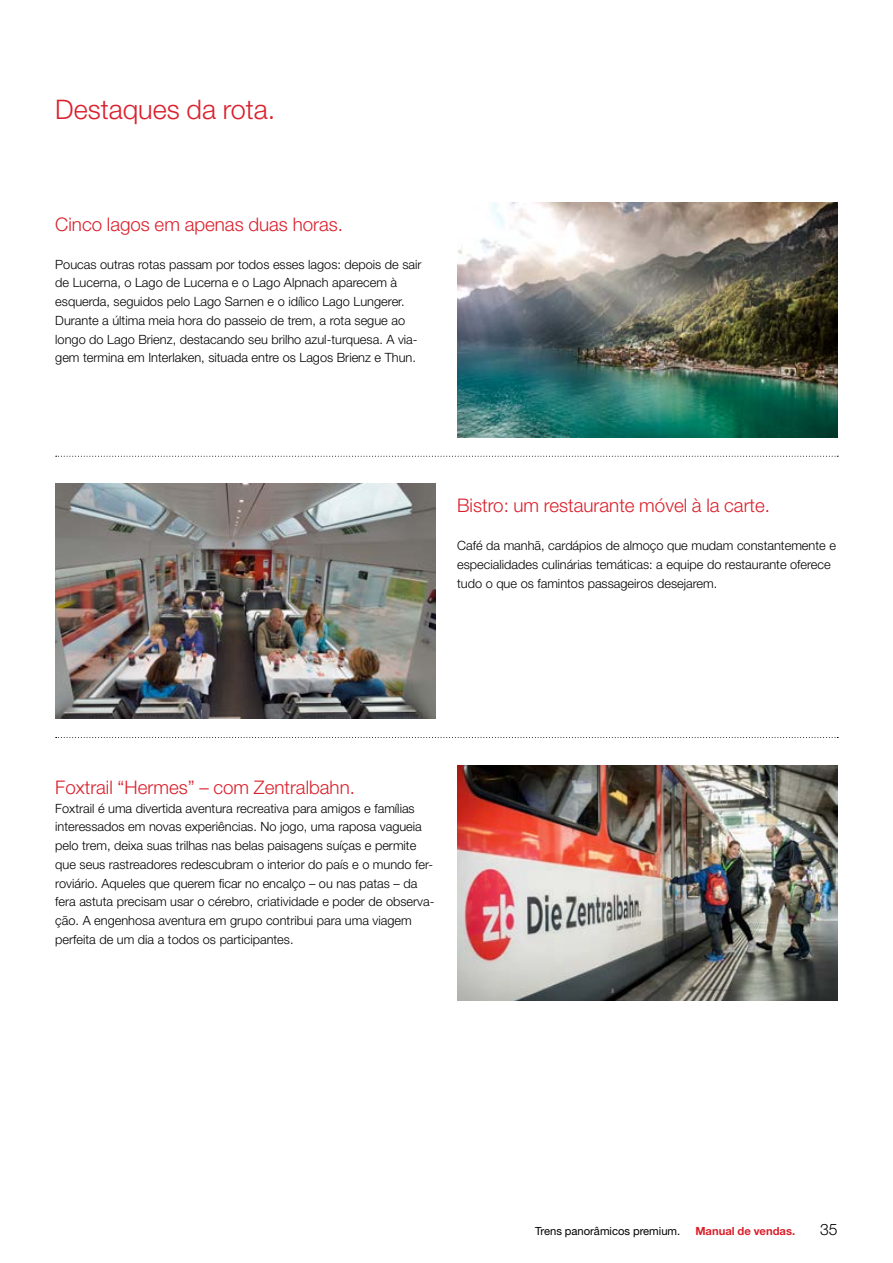
<style>
.page{position:relative;width:893px;height:1263px;background:#fff}
.page>*{position:absolute;margin:0;border:0;box-sizing:border-box;transform-origin:0 0}
.t1{font:300 27px "Helvetica Neue LT Pro";color:#da202c}
.t2{font:300 18.75px "Helvetica Neue LT Pro";color:#da202c}
.t3{font:300 15.75px "Helvetica Neue LT Pro";color:#000}
.t4{font:300 12.75px/18.8px "Helvetica Neue LT Pro";color:#000}
.t5{font:11.25px "Helvetica Neue LT Pro";color:#000}
.t6{font:700 11.25px "Helvetica Neue LT Pro";color:#da202c}
</style>
<div class="page">
<svg style="left:56px;top:456px;width:782px;height:1px"></svg>
<svg style="left:56px;top:737px;width:782px;height:1px"></svg>
<img style="left:457px;top:202px;width:381px;height:235px">
<img style="left:55px;top:484px;width:381px;height:235px">
<img style="left:457px;top:765px;width:381px;height:235px">
<h1 class="t1" style="left:55px;top:93px;width:222px">Destaques da rota.</h1>
<h2 class="t2" style="left:55px;top:213px;width:289px">Cinco lagos em apenas duas horas.</h2>
<p class="t4" style="left:55px;top:254px;width:368px">Poucas outras rotas passam por todos esses lagos: depois de sair de Lucerna, o Lago de Lucerna e o Lago Alpnach aparecem à esquerda, seguidos pelo Lago Sarnen e o idílico Lago Lungerer.<br>Durante a última meia hora do passeio de trem, a rota segue ao longo do Lago Brienz, destacando seu brilho azul-turquesa. A via&shy;gem termina em Interlaken, situada entre os Lagos Brienz e Thun.</p>
<h2 class="t2" style="left:457px;top:494px;width:314px">Bistro: um restaurante móvel à la carte.</h2>
<p class="t4" style="left:457px;top:536px;width:380px">Café da manhã, cardápios de almoço que mudam constantemente e especialidades culinárias temáticas: a equipe do restaurante oferece tudo o que os famintos passageiros desejarem.</p>
<h2 class="t2" style="left:55px;top:776px;width:301px">Foxtrail “Hermes” – com Zentralbahn.</h2>
<p class="t4" style="left:55px;top:798px;width:381px">Foxtrail é uma divertida aventura recreativa para amigos e famílias interessados em novas experiências. No jogo, uma raposa vagueia pelo trem, deixa suas trilhas nas belas paisagens suíças e permite que seus rastreadores redescubram o interior do país e o mundo fer&shy;roviário. Aqueles que querem ficar no encalço – ou nas patas – da fera astuta precisam usar o cérebro, criatividade e poder de observa&shy;ção. A engenhosa aventura em grupo contribui para uma viagem perfeita de um dia a todos os participantes.</p>
<p class="t5" style="left:535px;top:1224px;width:147px">Trens panorâmicos premium.</p>
<p class="t6" style="left:695px;top:1224px;width:101px">Manual de vendas.</p>
<p class="t3" style="left:820px;top:1220px;width:19px">35</p>
</div>
